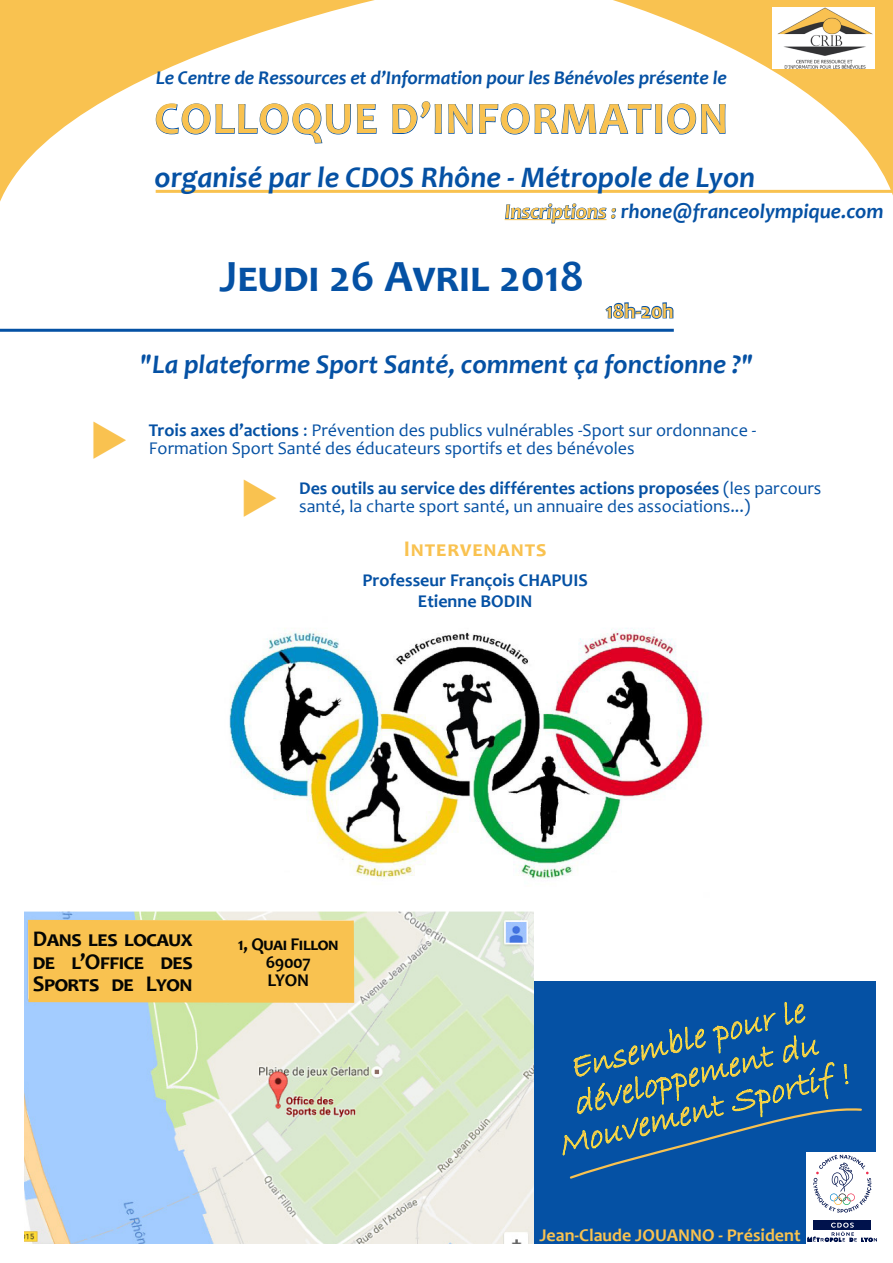
<style>
.page{position:relative;width:893px;height:1263px;background:#fff}
.page>*{position:absolute;margin:0;border:0;box-sizing:border-box;transform-origin:0 0}
.t1{font:700 45px "Candara";letter-spacing:.02em;color:#f9c250}
.t2{font:700 45px "Candara";color:#0551a4}
.t3{font:italic 34.5px/36px "Bradley Hand ITC";color:#f9c250;text-align:center}
.t4{font:italic 700 30px "Candara";color:#0551a4}
.t5{font:italic 700 27px "Candara";color:#0551a4}
.t6{font:700 22.5px/22.5px "Candara";letter-spacing:-.02em;color:#040503;text-align:justify}
.t7{font:700 22.5px "Candara";letter-spacing:.04em;color:#f9c250}
.t8{font:italic 700 21px "Candara";color:#0551a4}
.t9{font:700 21px "Candara";color:#f9c250}
.t10{font:italic 700 19.5px "Candara";letter-spacing:-.005em;color:#0551a4}
.t11{font:18px/18px "Candara";color:#0551a4}
.t12{font:700 18px "Candara";color:#0551a4}
.t13{font:700 18px "Candara";color:#f9c250}
.t14{font:700 18px "Candara";letter-spacing:-.02em;color:#040503}
.s1{color:#f9c250}
.s2{font-weight:700}
</style>
<div class="page">
<svg style="left:0;top:0;width:412px;height:202px"></svg>
<svg style="left:584px;top:0;width:309px;height:210px"></svg>
<img style="left:24px;top:912px;width:510px;height:332px">
<div style="left:535px;top:981px;width:341px;height:262px;background:#0551a4"></div>
<img style="left:229px;top:628px;width:477px;height:252px">
<hr style="left:156px;top:190px;width:737px;height:3px;background:#f9c250">
<hr style="left:0;top:329px;width:674px;height:3px;background:#0551a4">
<div style="left:28px;top:920px;width:326px;height:83px;background:#f9c250"></div>
<svg style="left:605px;top:302px;width:69px;height:17px"></svg>
<svg style="left:156px;top:103px;width:195px;height:41px"></svg>
<svg style="left:357px;top:104px;width:20px;height:30px"></svg>
<svg style="left:392px;top:101px;width:50px;height:33px"></svg>
<svg style="left:448px;top:104px;width:25px;height:30px"></svg>
<svg style="left:479px;top:103px;width:247px;height:32px"></svg>
<svg style="left:505px;top:204px;width:111px;height:19px"></svg>
<div style="left:806px;top:1152px;width:73px;height:92px;background:#fff"></div>
<svg style="left:562px;top:1001px;width:309px;height:212px"></svg>
<div style="left:813px;top:1220px;width:58px;height:10px;background:#00124c"></div>
<svg style="left:808px;top:1222px;width:69px;height:19px"></svg>
<div style="left:773px;top:8px;width:102px;height:61px;background:#fff"></div>
<img style="left:778px;top:8px;width:94px;height:61px">
<p class="t10" style="left:156px;top:65px;width:573px">Le Centre de Ressources et d’Information pour les Bénévoles présente le</p>
<p class="t1" style="left:155px;top:90px;width:575px">COLLOQUE D’INFORMATION</p>
<p class="t4" style="left:155px;top:158px;width:602px">organisé par le CDOS Rhône - Métropole de Lyon</p>
<p class="t8" style="left:505px;top:198px;width:380px"><span class="s1">Inscriptions :</span> rhone@franceolympique.com</p>
<p class="t2" style="left:219px;top:248px;width:366px">Jeudi 26 Avril 2018</p>
<p class="t9" style="left:606px;top:298px;width:69px">18h-20h</p>
<p class="t5" style="left:140px;top:347px;width:615px">"La plateforme Sport Santé, comment ça fonctionne ?"</p>
<p class="t11" style="left:149px;top:421px;width:609px"><span class="s2">Trois axes d’actions</span> : Prévention des publics vulnérables -Sport sur ordonnance -<br>Formation Sport Santé des éducateurs sportifs et des bénévoles</p>
<p class="t11" style="left:299px;top:479px;width:524px"><span class="s2">Des outils au service des différentes actions proposées</span> (les parcours santé, la charte sport santé, un annuaire des associations...)</p>
<p class="t7" style="left:404px;top:534px;width:144px">Intervenants</p>
<p class="t12" style="left:362px;top:569px;width:227px">Professeur François CHAPUIS</p>
<p class="t12" style="left:418px;top:590px;width:116px">Etienne BODIN</p>
<p class="t6" style="left:33px;top:927px;width:161px">Dans les locaux de l’Office des Sports de Lyon</p>
<p class="t14" style="left:238px;top:933px;width:102px">1, Quai Fillon</p>
<p class="t14" style="left:266px;top:951px;width:47px">69007</p>
<p class="t14" style="left:268px;top:969px;width:43px">LYON</p>
<p class="t3" style="left:538px;top:1058px;width:300px;rotate:-14deg">Ensemble pour le développement du<br>Mouvement Sportif !</p>
<p class="t13" style="left:539px;top:1223px;width:263px">Jean-Claude JOUANNO - Président</p>
</div>
